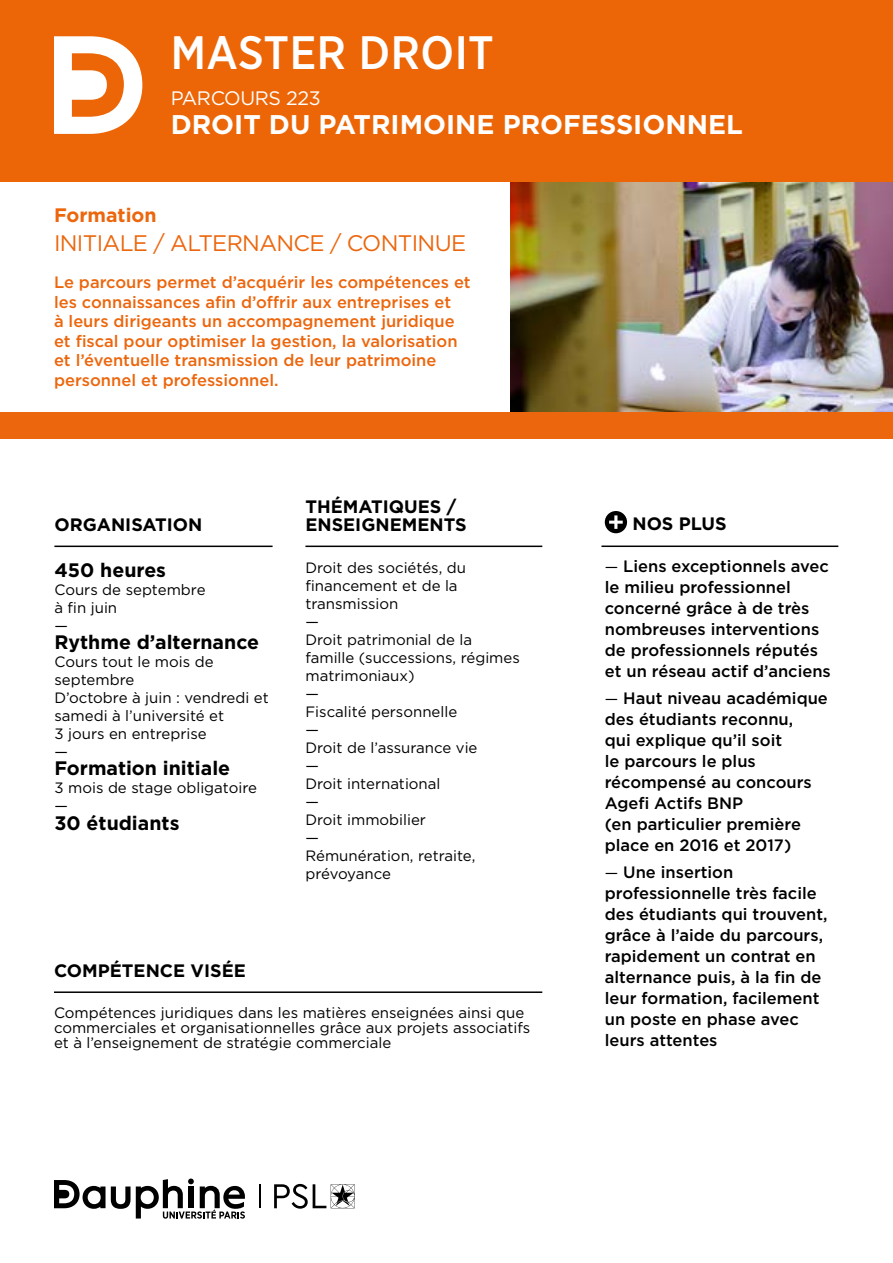
<style>
.page{position:relative;width:893px;height:1263px;background:#fff}
.page>*{position:absolute;margin:0;border:0;box-sizing:border-box;transform-origin:0 0}
.t1{font:500 46.8px "Gotham Narrow";letter-spacing:.01em;color:#fff}
.t2{font:700 27px "Gotham";color:#fff}
.t3{font:22.5px "Gotham";letter-spacing:-.03em;color:#ec660d}
.t4{font:700 19.5px "Gotham";color:#000}
.t5{font:19.5px "Gotham";letter-spacing:-.02em;color:#fff}
.t6{font:700 19.5px "Gotham";color:#ec660d}
.t7{font:700 18px/18px "Gotham";color:#000}
.t8{font:500 16.5px/21px "Gotham";color:#000}
.t9{font:500 16.5px/19.5px "Gotham";color:#ec660d}
.t10{font:15px/18px "Gotham";color:#000}
.s1{font-weight:400;font-size:15px}
</style>
<div class="page">
<img style="left:510px;top:182px;width:383px;height:230px">
<div style="left:0;top:0;width:893px;height:182px;background:#ec6608"></div>
<div style="left:0;top:412px;width:893px;height:27px;background:#ec660d"></div>
<svg style="left:259px;top:1184px;width:1px;height:24px"></svg>
<svg style="left:54px;top:1178px;width:191px;height:40px"></svg>
<svg style="left:274px;top:1184px;width:81px;height:25px"></svg>
<svg style="left:54px;top:36px;width:88px;height:98px"></svg>
<hr style="left:54px;top:991px;width:488px;height:2px;background:#000">
<hr style="left:305px;top:546px;width:237px;height:1px;background:#000">
<hr style="left:54px;top:546px;width:219px;height:1px;background:#000">
<div style="left:605px;top:511px;width:22px;height:22px;background:#000;border-radius:50%"></div>
<svg style="left:609px;top:515px;width:14px;height:14px"></svg>
<hr style="left:601px;top:545px;width:237px;height:2px;background:#000">
<h1 class="t1" style="left:171px;top:23px;width:325px">MASTER DROIT</h1>
<h3 class="t5" style="left:171px;top:86px;width:151px">PARCOURS 223</h3>
<h2 class="t2" style="left:171px;top:109px;width:574px">DROIT DU PATRIMOINE PROFESSIONNEL</h2>
<h3 class="t6" style="left:54px;top:204px;width:104px">Formation</h3>
<h3 class="t3" style="left:54px;top:228px;width:414px">INITIALE / ALTERNANCE / CONTINUE</h3>
<p class="t9" style="left:54px;top:272px;width:418px">Le parcours permet d’acquérir les compétences et les connaissances afin d’offrir aux entreprises et<br>à leurs dirigeants un accompagnement juridique et fiscal pour optimiser la gestion, la valorisation et l’éventuelle transmission de leur patrimoine personnel et professionnel.</p>
<p class="t7" style="left:54px;top:516px;width:149px">ORGANISATION</p>
<h3 class="t4" style="left:54px;top:558px;width:113px">450 heures</h3>
<p class="t10" style="left:54px;top:580px;width:153px">Cours de septembre à fin juin<br>—</p>
<h3 class="t4" style="left:54px;top:630px;width:206px">Rythme d’alternance</h3>
<p class="t10" style="left:54px;top:652px;width:216px">Cours tout le mois de septembre<br>D’octobre à juin : vendredi et samedi à l’université et<br>3 jours en entreprise<br>—</p>
<h3 class="t4" style="left:54px;top:756px;width:177px">Formation initiale</h3>
<p class="t10" style="left:54px;top:778px;width:204px">3 mois de stage obligatoire —</p>
<h3 class="t4" style="left:54px;top:812px;width:127px">30 étudiants</h3>
<p class="t7" style="left:54px;top:961px;width:193px">COMPÉTENCE VISÉE</p>
<p class="t7" style="left:305px;top:498px;width:163px">THÉMATIQUES /<br>ENSEIGNEMENTS</p>
<p class="t10" style="left:305px;top:559px;width:216px">Droit des sociétés, du financement et de la transmission<br>—<br>Droit patrimonial de la famille (successions, régimes matrimoniaux)<br>—<br>Fiscalité personnelle<br>—<br>Droit de l’assurance vie<br>—<br>Droit international<br>—<br>Droit immobilier<br>—<br>Rémunération, retraite, prévoyance</p>
<p class="t10" style="left:54px;top:1004px;width:478px;line-height:15px">Compétences juridiques dans les matières enseignées ainsi que commerciales et organisationnelles grâce aux projets associatifs et à l’enseignement de stratégie commerciale</p>
<p class="t7" style="left:632px;top:514px;width:96px">NOS PLUS</p>
<p class="t8" style="left:605px;top:555px;width:228px"><span class="s1">—</span> Liens exceptionnels avec le milieu professionnel concerné grâce à de très nombreuses interventions de professionnels réputés et un réseau actif d’anciens</p>
<p class="t8" style="left:605px;top:687px;width:225px"><span class="s1">—</span> Haut niveau académique des étudiants reconnu,<br>qui explique qu’il soit<br>le parcours le plus récompensé au concours<br>Agefi Actifs BNP<br>(en particulier première place en 2016 et 2017)</p>
<p class="t8" style="left:605px;top:861px;width:224px"><span class="s1">—</span> Une insertion professionnelle très facile des étudiants qui trouvent, grâce à l’aide du parcours, rapidement un contrat en alternance puis, à la fin de leur formation, facilement un poste en phase avec leurs attentes</p>
</div>
